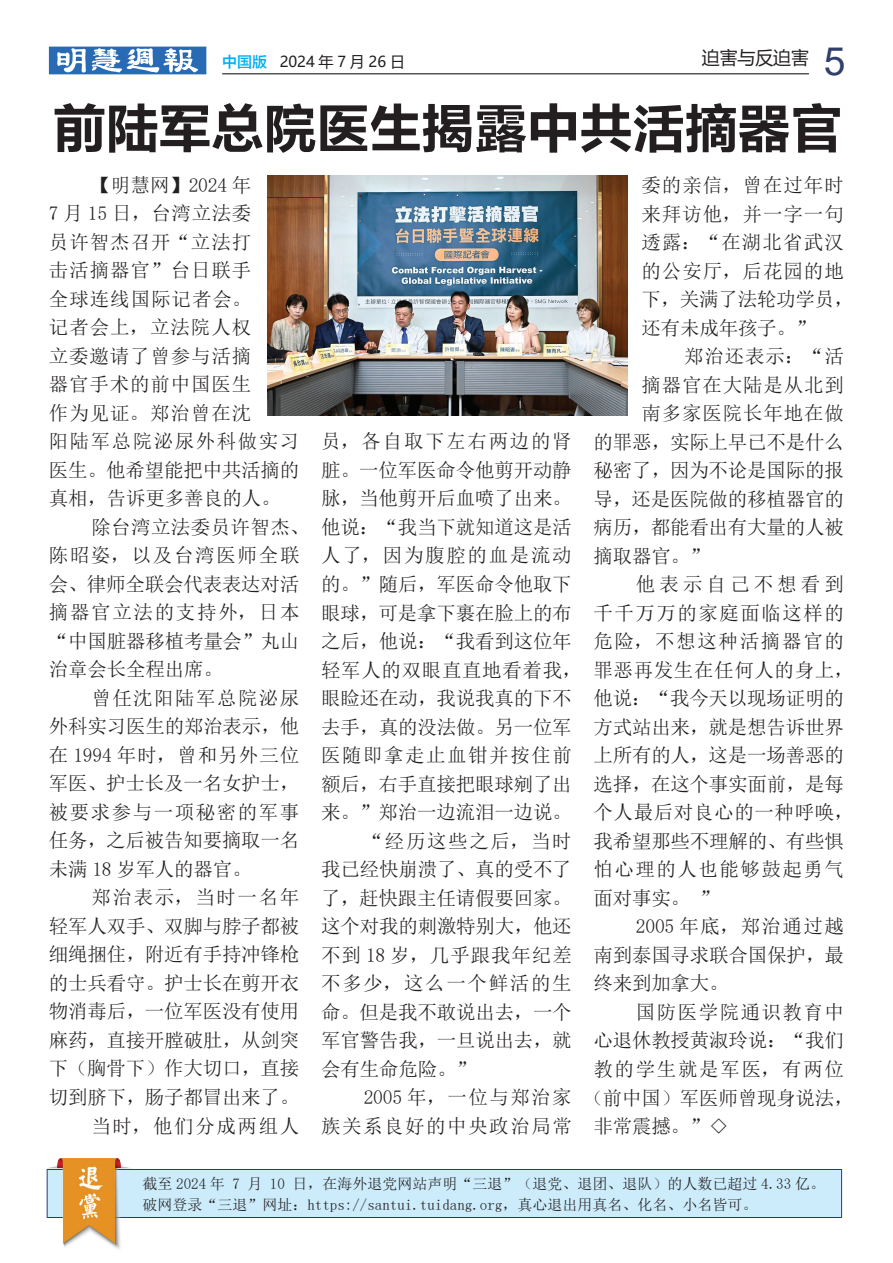
<style>
.page{position:relative;width:893px;height:1263px;background:#fff}
.page>*{position:absolute;margin:0;border:0;box-sizing:border-box;transform-origin:0 0}
.t1{font:54px "FZLTCHK GBK1 0";letter-spacing:-.025em;color:#231f20}
.t2{font:39px "Arial";color:#30406a}
.t3{font:19.5px "N Sim Sun";letter-spacing:-.01em;color:#231f20}
.t4{font:19.5px "N Sim Sun";letter-spacing:.085em;color:#231f20}
.t5{font:19.5px/28.5px "N Sim Sun";letter-spacing:.05em;color:#231f20}
.t6{font:19.5px "N Sim Sun";letter-spacing:.075em;color:#231f20}
.t7{font:19.5px "N Sim Sun";letter-spacing:.045em;color:#231f20}
.t8{font:19.5px "N Sim Sun";letter-spacing:.03em;color:#231f20}
.t9{font:19.5px "N Sim Sun";letter-spacing:.08em;color:#231f20}
.t10{font:19.5px "N Sim Sun";letter-spacing:.055em;color:#231f20}
.t11{font:19.5px "N Sim Sun";letter-spacing:.035em;color:#231f20}
.t12{font:19.5px "N Sim Sun";letter-spacing:.02em;color:#231f20}
.t13{font:19.5px "N Sim Sun";letter-spacing:.21em;color:#231f20}
.t14{font:18px "Microsoft Ya Hei";letter-spacing:-.01em;color:#231f20}
.t15{font:15px/21px "Sim Sun";color:#231f20}
.t16{font:15px "Microsoft Ya Hei";color:#231f20}
.s1{font-family:"FZLTZHK GBK1 0";color:#00aeef}
</style>
<div class="page">
<hr style="left:222px;top:73px;width:587px;height:1px;background:#231f20">
<svg style="left:49px;top:47px;width:157px;height:27px"></svg>
<div style="left:47px;top:1169px;width:795px;height:49px;background:#ccecfb;border:1px solid #213d7f"></div>
<img style="left:47px;top:1159px;width:84px;height:90px">
<img style="left:267px;top:176px;width:360px;height:240px">
<p class="t16" style="left:222px;top:51px;width:184px"><span class="s1">中国版</span> 2024 年 7 月 26 日</p>
<h2 class="t2" style="left:824px;top:34px;width:23px">5</h2>
<p class="t14" style="left:702px;top:46px;width:109px">迫害与反迫害</p>
<h1 class="t1" style="left:53px;top:99px;width:793px">前陆军总院医生揭露中共活摘器官</h1>
<p class="t3" style="left:91px;top:175px;width:161px">【明慧网】2024 年</p>
<p class="t3" style="left:49px;top:203px;width:204px">7 月 15 日，台湾立法委</p>
<p class="t5" style="left:49px;top:227px;width:204px">员许智杰召开“立法打</p>
<p class="t7" style="left:49px;top:260px;width:204px">击活摘器官”台日联手</p>
<p class="t5" style="left:49px;top:284px;width:204px">全球连线国际记者会。</p>
<p class="t5" style="left:49px;top:313px;width:204px">记者会上，立法院人权</p>
<p class="t7" style="left:49px;top:346px;width:204px">立委邀请了曾参与活摘</p>
<p class="t7" style="left:49px;top:374px;width:204px">器官手术的前中国医生</p>
<p class="t5" style="left:49px;top:398px;width:204px">作为见证。郑治曾在沈</p>
<p class="t6" style="left:49px;top:431px;width:252px">阳陆军总院泌尿外科做实习</p>
<p class="t3" style="left:49px;top:460px;width:252px">医生。他希望能把中共活摘的</p>
<p class="t3" style="left:49px;top:488px;width:233px">真相，告诉更多善良的人。</p>
<p class="t12" style="left:91px;top:517px;width:219px">除台湾立法委员许智杰、</p>
<p class="t4" style="left:49px;top:545px;width:252px">陈昭姿，以及台湾医师全联</p>
<p class="t3" style="left:49px;top:574px;width:252px">会、律师全联会代表表达对活</p>
<p class="t4" style="left:49px;top:602px;width:252px">摘器官立法的支持外，日本</p>
<p class="t3" style="left:49px;top:631px;width:252px">“中国脏器移植考量会”丸山</p>
<p class="t3" style="left:49px;top:659px;width:175px">治章会长全程出席。</p>
<p class="t6" style="left:91px;top:688px;width:209px">曾任沈阳陆军总院泌尿</p>
<p class="t3" style="left:49px;top:716px;width:252px">外科实习医生的郑治表示，他</p>
<p class="t10" style="left:49px;top:745px;width:252px">在 1994 年时，曾和另外三位</p>
<p class="t3" style="left:49px;top:774px;width:252px">军医、护士长及一名女护士，</p>
<p class="t6" style="left:49px;top:802px;width:252px">被要求参与一项秘密的军事</p>
<p class="t3" style="left:49px;top:831px;width:252px">任务，之后被告知要摘取一名</p>
<p class="t3" style="left:49px;top:859px;width:204px">未满 18 岁军人的器官。</p>
<p class="t4" style="left:91px;top:888px;width:209px">郑治表示，当时一名年</p>
<p class="t3" style="left:49px;top:916px;width:252px">轻军人双手、双脚与脖子都被</p>
<p class="t3" style="left:49px;top:945px;width:252px">细绳捆住，附近有手持冲锋枪</p>
<p class="t3" style="left:49px;top:973px;width:252px">的士兵看守。护士长在剪开衣</p>
<p class="t3" style="left:49px;top:1002px;width:252px">物消毒后，一位军医没有使用</p>
<p class="t3" style="left:49px;top:1030px;width:252px">麻药，直接开膛破肚，从剑突</p>
<p class="t3" style="left:49px;top:1059px;width:252px">下（胸骨下）作大切口，直接</p>
<p class="t3" style="left:49px;top:1087px;width:252px">切到脐下，肠子都冒出来了。</p>
<p class="t4" style="left:91px;top:1116px;width:209px">当时，他们分成两组人</p>
<p class="t4" style="left:321px;top:432px;width:252px">员，各自取下左右两边的肾</p>
<p class="t3" style="left:321px;top:460px;width:252px">脏。一位军医命令他剪开动静</p>
<p class="t3" style="left:321px;top:489px;width:252px">脉，当他剪开后血喷了出来。</p>
<p class="t3" style="left:321px;top:517px;width:252px">他说：“我当下就知道这是活</p>
<p class="t4" style="left:321px;top:546px;width:252px">人了，因为腹腔的血是流动</p>
<p class="t3" style="left:321px;top:574px;width:252px">的。”随后，军医命令他取下</p>
<p class="t3" style="left:321px;top:603px;width:252px">眼球，可是拿下裹在脸上的布</p>
<p class="t3" style="left:321px;top:631px;width:252px">之后，他说：“我看到这位年</p>
<p class="t11" style="left:321px;top:660px;width:262px">轻军人的双眼直直地看着我，</p>
<p class="t3" style="left:321px;top:688px;width:252px">眼睑还在动，我说我真的下不</p>
<p class="t3" style="left:321px;top:717px;width:252px">去手，真的没法做。另一位军</p>
<p class="t9" style="left:321px;top:745px;width:252px">医随即拿走止血钳并按住前</p>
<p class="t3" style="left:321px;top:774px;width:252px">额后，右手直接把眼球剜了出</p>
<p class="t3" style="left:321px;top:802px;width:252px">来。”郑治一边流泪一边说。</p>
<p class="t4" style="left:364px;top:831px;width:210px">“经历这些之后，当时</p>
<p class="t3" style="left:321px;top:859px;width:252px">我已经快崩溃了、真的受不了</p>
<p class="t3" style="left:321px;top:888px;width:252px">了，赶快跟主任请假要回家。</p>
<p class="t3" style="left:321px;top:916px;width:252px">这个对我的刺激特别大，他还</p>
<p class="t7" style="left:321px;top:945px;width:252px">不到 18 岁，几乎跟我年纪差</p>
<p class="t4" style="left:321px;top:973px;width:252px">不多少，这么一个鲜活的生</p>
<p class="t3" style="left:321px;top:1002px;width:252px">命。但是我不敢说出去，一个</p>
<p class="t3" style="left:321px;top:1030px;width:252px">军官警告我，一旦说出去，就</p>
<p class="t3" style="left:321px;top:1059px;width:156px">会有生命危险。”</p>
<p class="t6" style="left:364px;top:1087px;width:210px">2005 年，一位与郑治家</p>
<p class="t9" style="left:321px;top:1116px;width:252px">族关系良好的中央政治局常</p>
<p class="t5" style="left:641px;top:171px;width:214px">委的亲信，曾在过年时来拜访他，并一字一句透露：“在湖北省武汉的公安厅，后花园的地下，关满了法轮功学员，还有未成年孩子。”</p>
<p class="t3" style="left:684px;top:346px;width:161px">郑治还表示：“活</p>
<p class="t7" style="left:641px;top:375px;width:204px">摘器官在大陆是从北到</p>
<p class="t7" style="left:641px;top:403px;width:204px">南多家医院长年地在做</p>
<p class="t3" style="left:593px;top:432px;width:252px">的罪恶，实际上早已不是什么</p>
<p class="t3" style="left:593px;top:460px;width:252px">秘密了，因为不论是国际的报</p>
<p class="t3" style="left:593px;top:489px;width:252px">导，还是医院做的移植器官的</p>
<p class="t3" style="left:593px;top:517px;width:252px">病历，都能看出有大量的人被</p>
<p class="t3" style="left:593px;top:546px;width:118px">摘取器官。”</p>
<p class="t13" style="left:636px;top:574px;width:209px">他表示自己不想看到</p>
<p class="t6" style="left:593px;top:603px;width:252px">千千万万的家庭面临这样的</p>
<p class="t4" style="left:593px;top:631px;width:252px">危险，不想这种活摘器官的</p>
<p class="t8" style="left:593px;top:660px;width:262px">罪恶再发生在任何人的身上，</p>
<p class="t3" style="left:593px;top:688px;width:252px">他说：“我今天以现场证明的</p>
<p class="t3" style="left:593px;top:717px;width:252px">方式站出来，就是想告诉世界</p>
<p class="t3" style="left:593px;top:746px;width:252px">上所有的人，这是一场善恶的</p>
<p class="t3" style="left:593px;top:774px;width:252px">选择，在这个事实面前，是每</p>
<p class="t8" style="left:593px;top:803px;width:262px">个人最后对良心的一种呼唤，</p>
<p class="t3" style="left:593px;top:831px;width:252px">我希望那些不理解的、有些惧</p>
<p class="t6" style="left:593px;top:860px;width:252px">怕心理的人也能够鼓起勇气</p>
<p class="t3" style="left:593px;top:888px;width:127px">面对事实。 ”</p>
<p class="t6" style="left:636px;top:917px;width:209px">2005 年底，郑治通过越</p>
<p class="t3" style="left:593px;top:945px;width:252px">南到泰国寻求联合国保护，最</p>
<p class="t3" style="left:593px;top:974px;width:137px">终来到加拿大。</p>
<p class="t6" style="left:636px;top:1002px;width:209px">国防医学院通识教育中</p>
<p class="t3" style="left:593px;top:1031px;width:252px">心退休教授黄淑玲说：“我们</p>
<p class="t4" style="left:593px;top:1059px;width:252px">教的学生就是军医，有两位</p>
<p class="t3" style="left:584px;top:1088px;width:272px">（前中国）军医师曾现身说法，</p>
<p class="t3" style="left:593px;top:1116px;width:137px">非常震撼。”◇</p>
<p class="t15" style="left:142px;top:1173px;width:684px">截至 2024 年 7 月 10 日，在海外退党网站声明“三退”（退党、退团、退队）的人数已超过 4.33 亿。破网登录“三退”网址：https://santui.tuidang.org，真心退出用真名、化名、小名皆可。</p>
</div>
